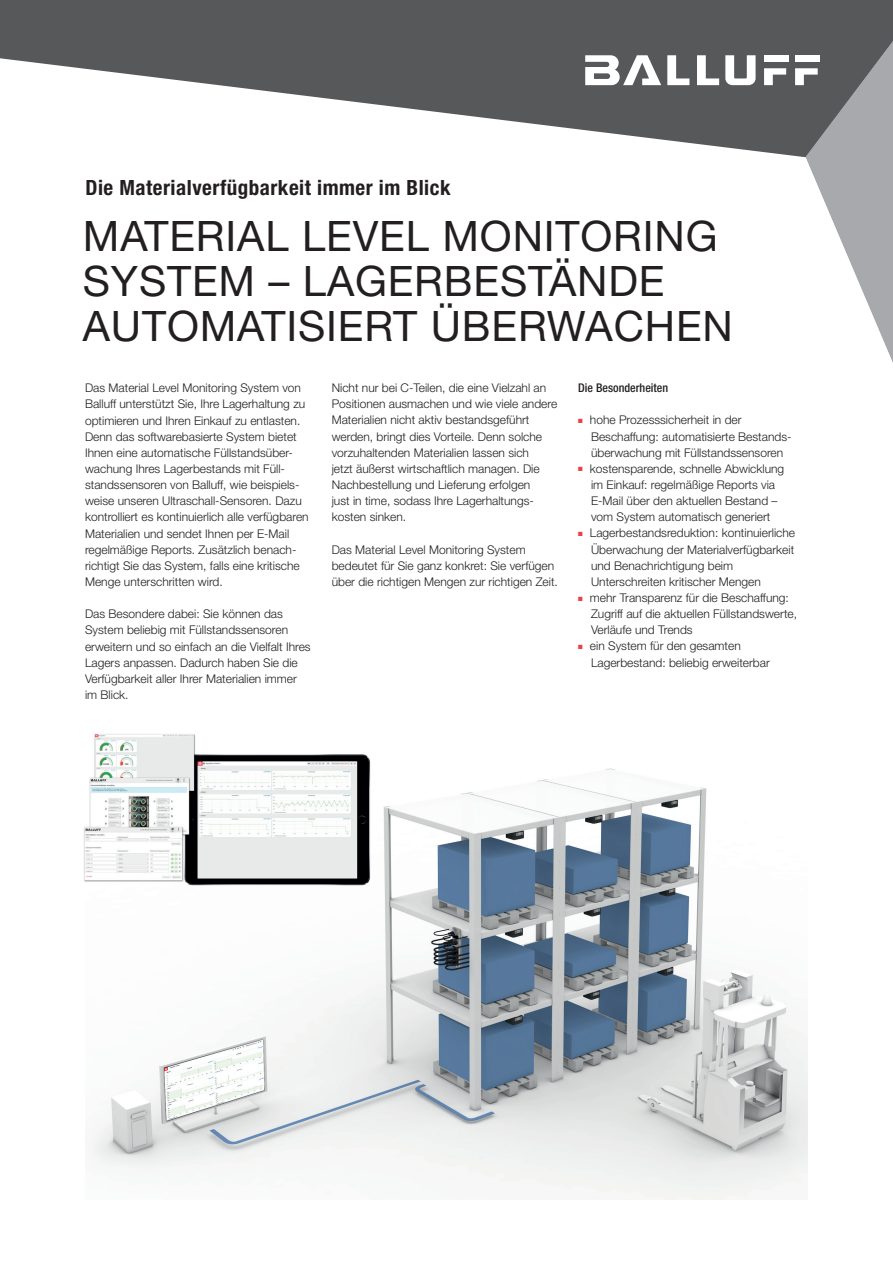
<style>
.page{position:relative;width:893px;height:1263px;background:#fff}
.page>*{position:absolute;margin:0;border:0;box-sizing:border-box;transform-origin:0 0}
.t1{font:42px/45px "Helvetica Neue LT Pro";letter-spacing:.02em;color:#231f20}
.t2{font:700 condensed 21px "Helvetica Neue LT Pro";letter-spacing:.025em;color:#231f20}
.t3{font:300 12px/16.2px "Helvetica Neue LT Pro";color:#231f20}
.t4{font:500 condensed 12px "Helvetica Neue LT Pro";color:#231f20}
.s1{color:#ee3f45}
</style>
<div class="page">
<svg style="left:663px;top:157px;width:230px;height:1043px"></svg>
<svg style="left:0;top:0;width:893px;height:157px;fill:#57585a"></svg>
<svg style="left:585px;top:55px;width:76px;height:30px"></svg>
<svg style="left:667px;top:55px;width:22px;height:30px"></svg>
<svg style="left:697px;top:55px;width:22px;height:30px"></svg>
<svg style="left:725px;top:55px;width:31px;height:30px"></svg>
<svg style="left:764px;top:68px;width:22px;height:17px"></svg>
<div style="left:764px;top:55px;width:24px;height:7px;background:#fff"></div>
<svg style="left:795px;top:68px;width:23px;height:17px"></svg>
<div style="left:795px;top:55px;width:24px;height:7px;background:#fff"></div>
<img style="left:92px;top:747px;width:716px;height:452px">
<img style="left:84px;top:734px;width:288px;height:152px">
<h2 class="t2" style="left:85px;top:175px;width:367px">Die Materialverfügbarkeit immer im Blick</h2>
<h1 class="t1" style="left:83px;top:212px;width:651px">MATERIAL LEVEL MONITORING<br>SYSTEM – LAGERBESTÄNDE<br>AUTOMATISIERT ÜBERWACHEN</h1>
<p class="t3" style="left:85px;top:380px;width:225px">Das Material Level Monitoring System von Balluff unterstützt Sie, Ihre Lagerhaltung zu optimieren und Ihren Einkauf zu entlasten.<br>Denn das softwarebasierte System bietet Ihnen eine automatische Füllstandsüber&shy;wachung Ihres Lagerbestands mit Füll&shy;standssensoren von Balluff, wie beispiels&shy;weise unseren Ultraschall-Sensoren. Dazu kontrolliert es kontinuierlich alle verfügbaren Materialien und sendet Ihnen per E-Mail regelmäßige Reports. Zusätzlich benach&shy;richtigt Sie das System, falls eine kritische Menge unterschritten wird.</p>
<p class="t3" style="left:85px;top:606px;width:227px">Das Besondere dabei: Sie können das System beliebig mit Füllstandssensoren erweitern und so einfach an die Vielfalt Ihres Lagers anpassen. Dadurch haben Sie die Verfügbarkeit aller Ihrer Materialien immer im Blick.</p>
<p class="t3" style="left:332px;top:380px;width:227px">Nicht nur bei C-Teilen, die eine Vielzahl an Positionen ausmachen und wie viele andere Materialien nicht aktiv bestandsgeführt werden, bringt dies Vorteile. Denn solche vorzuhaltenden Materialien lassen sich<br>jetzt äußerst wirtschaftlich managen. Die Nachbestellung und Lieferung erfolgen<br>just in time, sodass Ihre Lagerhaltungs&shy;kosten sinken.</p>
<p class="t3" style="left:332px;top:541px;width:228px">Das Material Level Monitoring System bedeutet für Sie ganz konkret: Sie verfügen über die richtigen Mengen zur richtigen Zeit.</p>
<p class="t4" style="left:578px;top:381px;width:91px">Die Besonderheiten</p>
<p class="t3" style="left:591px;top:412px;width:202px;text-indent:-13px"><span class="s1">■</span> hohe Prozesssicherheit in der<br>Beschaffung: automatisierte Bestands&shy;überwachung mit Füllstandssensoren</p>
<p class="t3" style="left:578px;top:460px;width:207px;text-align:center"><span class="s1">■</span> kostensparende, schnelle Abwicklung im Einkauf: regelmäßige Reports via E-Mail über den aktuellen Bestand – vom System automatisch generiert</p>
<p class="t3" style="left:591px;top:525px;width:206px;text-indent:-13px"><span class="s1">■</span> Lagerbestandsreduktion: kontinuierliche Überwachung der Materialverfügbarkeit und Benachrichtigung beim Unterschreiten kritischer Mengen</p>
<p class="t3" style="left:591px;top:589px;width:208px;text-indent:-13px"><span class="s1">■</span> mehr Transparenz für die Beschaffung:<br>Zugriff auf die aktuellen Füllstandswerte,<br>Verläufe und Trends</p>
<p class="t3" style="left:591px;top:638px;width:180px;text-indent:-13px"><span class="s1">■</span> ein System für den gesamten<br>Lagerbestand: beliebig erweiterbar</p>
</div>
